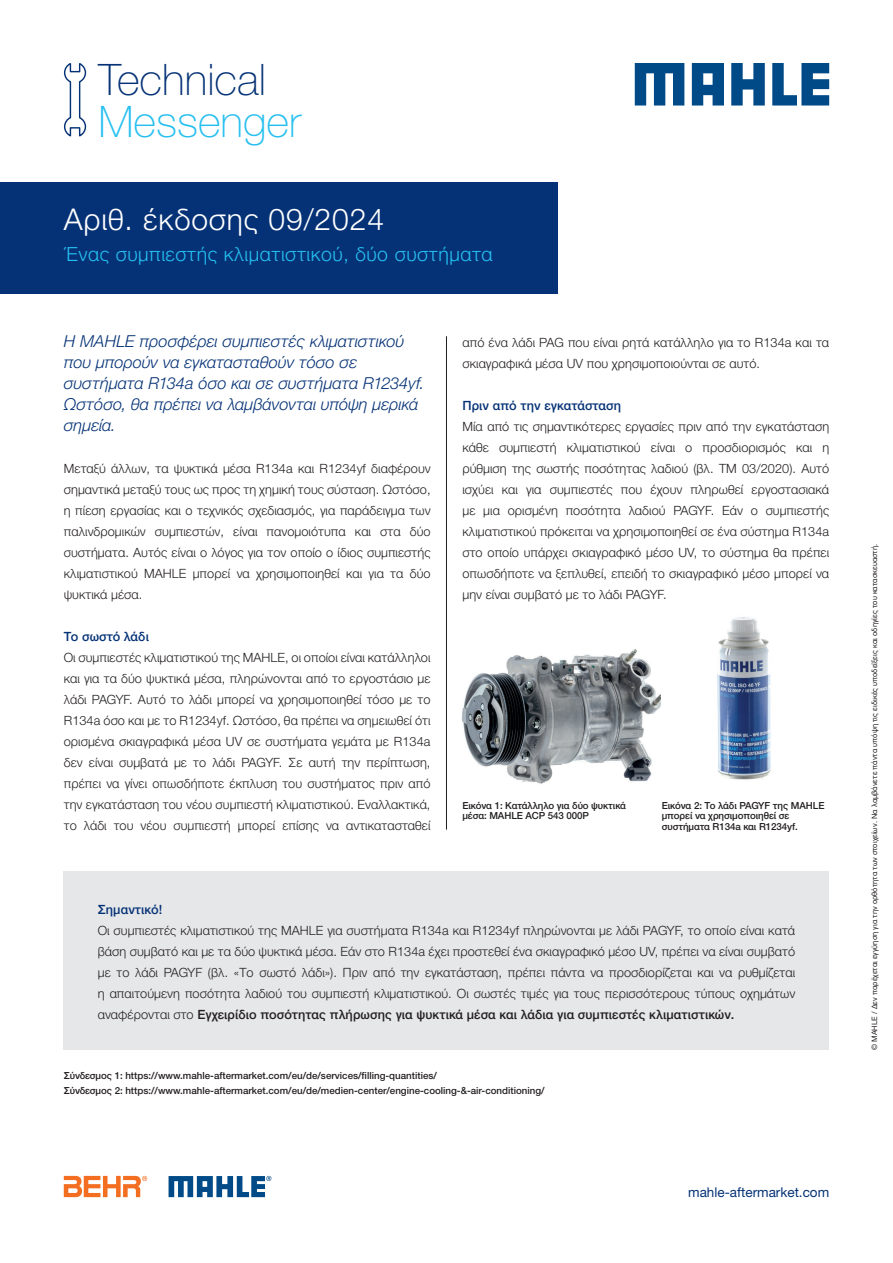
<style>
.page{position:relative;width:893px;height:1263px;background:#fff}
.page>*{position:absolute;margin:0;border:0;box-sizing:border-box;transform-origin:0 0}
.t1{font:100 43.5px "Helvetica Neue LT Pro";color:#053276}
.t2{font:100 43.5px "Helvetica Neue LT Pro";color:#26bff0}
.t3{font:300 30px "Helvetica Neue LTW1 G";letter-spacing:.03em;color:#fff}
.t4{font:300 19.5px "Helvetica Neue LTW1 G";letter-spacing:.03em;color:#26bff0}
.t5{font:italic 300 16.5px/21px "Helvetica Neue LTW1 G";color:#053276}
.t6{font:13.5px "Helvetica Neue LT Pro";color:#053276}
.t7{font:300 12.75px/21px "Helvetica Neue LTW1 G";letter-spacing:.005em;color:#231f20;text-align:justify}
.t8{font:500 12.75px "Helvetica Neue LTW1 G";letter-spacing:.005em;color:#053276}
.t9{font:500 9.75px/14.7px "Helvetica Neue LT Pro";color:#231f20}
.t10{font:500 9.75px/10.5px "Helvetica Neue LTW1 G";letter-spacing:-.01em;color:#231f20}
.t11{font:7.5px "Helvetica Neue LTW1 G";letter-spacing:.005em;color:#231f20}
.s1{font-family:"Helvetica Neue LT Pro"}
.s2{font-weight:500}
.s3{font-family:"Helvetica Neue LTW1 G"}
</style>
<div class="page">
<img style="left:462px;top:649px;width:199px;height:135px">
<img style="left:717px;top:617px;width:54px;height:163px">
<svg style="left:64px;top:63px;width:23px;height:74px"></svg>
<hr style="left:446px;top:336px;width:1px;height:494px;background:#231f20">
<svg style="left:64px;top:1175px;width:83px;height:22px"></svg>
<svg style="left:169px;top:1176px;width:102px;height:21px"></svg>
<div style="left:0;top:183px;width:558px;height:111px;background:#053276"></div>
<div style="left:64px;top:872px;width:765px;height:178px;background:#e6e7e9"></div>
<svg style="left:635px;top:63px;width:49px;height:43px"></svg>
<svg style="left:731px;top:63px;width:34px;height:43px"></svg>
<svg style="left:772px;top:63px;width:57px;height:43px"></svg>
<svg style="left:692px;top:63px;width:32px;height:43px"></svg>
<h1 class="t1" style="left:98px;top:53px;width:169px">Technical</h1>
<h1 class="t2" style="left:98px;top:95px;width:204px">Messenger</h1>
<h2 class="t3" style="left:64px;top:201px;width:322px">Αριθ. έκδοσης <span class="s1">09/2024</span></h2>
<h3 class="t4" style="left:64px;top:242px;width:430px">Ένας συμπιεστής κλιματιστικού, δύο συστήματα</h3>
<p class="t5" style="left:64px;top:330px;width:362px">Η MAHLE προσφέρει συμπιεστές κλιματιστικού που μπορούν να εγκατασταθούν τόσο σε συστήματα R134a όσο και σε συστήματα R1234yf.<br>Ωστόσο, θα πρέπει να λαμβάνονται υπόψη μερικά σημεία.</p>
<p class="t7" style="left:64px;top:457px;width:368px">Μεταξύ άλλων, τα ψυκτικά μέσα R134a και R1234yf διαφέρουν σημαντικά μεταξύ τους ως προς τη χημική τους σύσταση. Ωστόσο, η πίεση εργασίας και ο τεχνικός σχεδιασμός, για παράδειγμα των παλινδρομικών συμπιεστών, είναι πανομοιότυπα και στα δύο συστήματα. Αυτός είναι ο λόγος για τον οποίο ο ίδιος συμπιεστής κλιματιστικού MAHLE μπορεί να χρησιμοποιηθεί και για τα δύο ψυκτικά μέσα.</p>
<p class="t8" style="left:64px;top:628px;width:87px">Το σωστό λάδι</p>
<p class="t7" style="left:64px;top:646px;width:368px">Οι συμπιεστές κλιματιστικού της MAHLE, οι οποίοι είναι κατάλληλοι και για τα δύο ψυκτικά μέσα, πληρώνονται από το εργοστάσιο με λάδι PAGYF. Αυτό το λάδι μπορεί να χρησιμοποιηθεί τόσο με το R134a όσο και με το R1234yf. Ωστόσο, θα πρέπει να σημειωθεί ότι ορισμένα σκιαγραφικά μέσα UV σε συστήματα γεμάτα με R134a δεν είναι συμβατά με το λάδι PAGYF. Σε αυτή την περίπτωση, πρέπει να γίνει οπωσδήποτε έκπλυση του συστήματος πριν από την εγκατάσταση του νέου συμπιεστή κλιματιστικού. Εναλλακτικά, το λάδι του νέου συμπιεστή μπορεί επίσης να αντικατασταθεί</p>
<p class="t7" style="left:462px;top:331px;width:368px">από ένα λάδι PAG που είναι ρητά κατάλληλο για το R134a και τα σκιαγραφικά μέσα UV που χρησιμοποιούνται σε αυτό.</p>
<p class="t8" style="left:462px;top:397px;width:160px">Πριν από την εγκατάσταση</p>
<p class="t7" style="left:462px;top:415px;width:368px">Μία από τις σημαντικότερες εργασίες πριν από την εγκατάσταση κάθε συμπιεστή κλιματιστικού είναι ο προσδιορισμός και η ρύθμιση της σωστής ποσότητας λαδιού (βλ. TM 03/2020). Αυτό ισχύει και για συμπιεστές που έχουν πληρωθεί εργοστασιακά με μια ορισμένη ποσότητα λαδιού PAGYF. Εάν ο συμπιεστής κλιματιστικού πρόκειται να χρησιμοποιηθεί σε ένα σύστημα R134a στο οποίο υπάρχει σκιαγραφικό μέσο UV, το σύστημα θα πρέπει οπωσδήποτε να ξεπλυθεί, επειδή το σκιαγραφικό μέσο μπορεί να μην είναι συμβατό με το λάδι PAGYF.</p>
<p class="t10" style="left:462px;top:800px;width:165px">Εικόνα 1: Κατάλληλο για δύο ψυκτικά μέσα: MAHLE ACP 543 000P</p>
<p class="t10" style="left:662px;top:800px;width:164px">Εικόνα 2: Το λάδι PAGYF της MAHLE μπορεί να χρησιμοποιηθεί σε συστήματα R134a και R1234yf.</p>
<p class="t8" style="left:98px;top:901px;width:66px">Σημαντικό!</p>
<p class="t7" style="left:98px;top:919px;width:699px">Οι συμπιεστές κλιματιστικού της MAHLE για συστήματα R134a και R1234yf πληρώνονται με λάδι PAGYF, το οποίο είναι κατά βάση συμβατό και με τα δύο ψυκτικά μέσα. Εάν στο R134a έχει προστεθεί ένα σκιαγραφικό μέσο UV, πρέπει να είναι συμβατό με το λάδι PAGYF (βλ. «Το σωστό λάδι»). Πριν από την εγκατάσταση, πρέπει πάντα να προσδιορίζεται και να ρυθμίζεται η απαιτούμενη ποσότητα λαδιού του συμπιεστή κλιματιστικού. Οι σωστές τιμές για τους περισσότερους τύπους οχημάτων αναφέρονται στο <span class="s2">Εγχειρίδιο ποσότητας πλήρωσης για ψυκτικά μέσα και λάδια για συμπιεστές κλιματιστικών.</span></p>
<p class="t9" style="left:64px;top:1068px;width:482px"><span class="s3">Σύνδεσμος 1:</span> https://www.mahle-aftermarket.com/eu/de/services/filling-quantities/<br><span class="s3">Σύνδεσμος 2:</span> https://www.mahle-aftermarket.com/eu/de/medien-center/engine-cooling-&amp;-air-conditioning/</p>
<p class="t6" style="left:688px;top:1184px;width:143px">mahle-aftermarket.com</p>
<p class="t11" style="left:870px;top:1050px;width:508px;rotate:-90deg">© MAHLE / Δεν παρέχεται εγγύηση για την ορθότητα των στοιχείων. Να λαμβάνετε πάντα υπόψη τις ειδικές υποδείξεις και οδηγίες του κατασκευαστή.</p>
</div>
